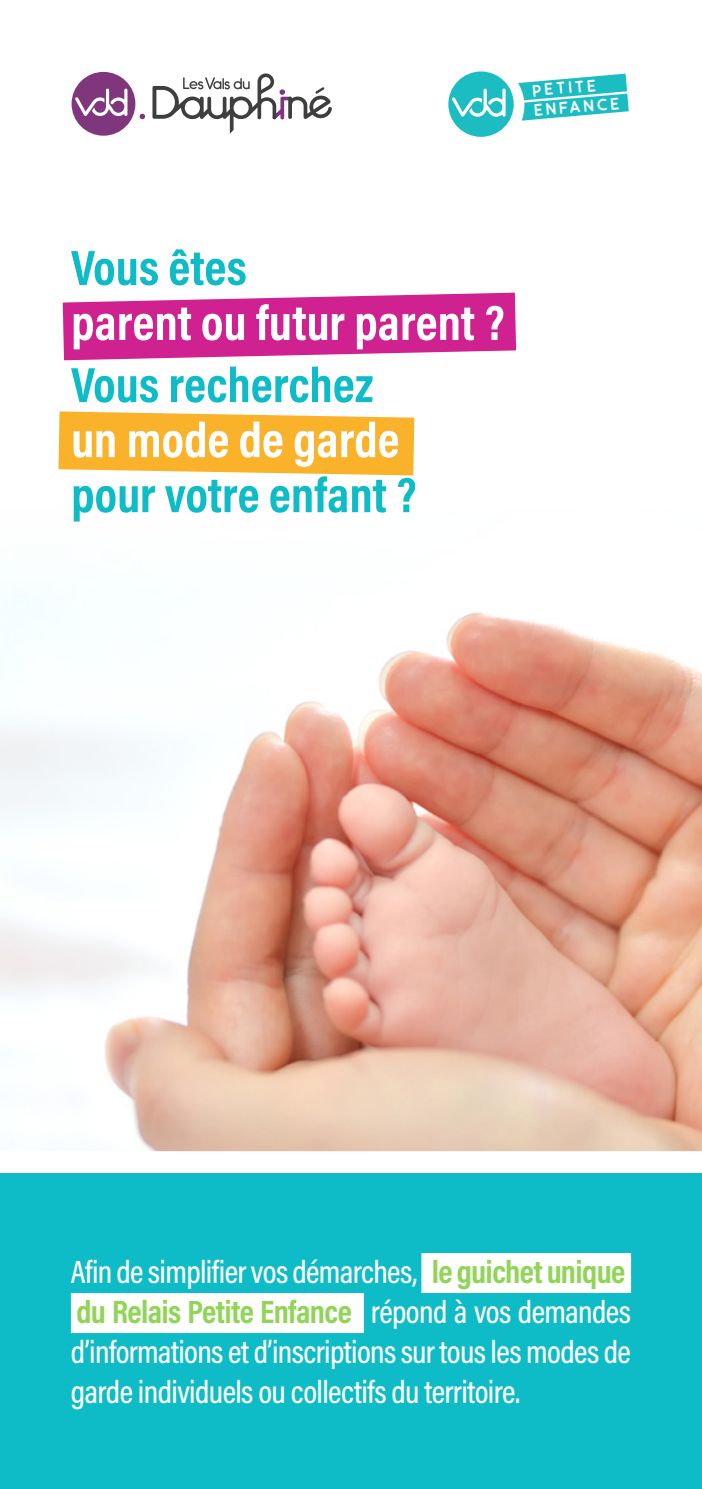
<style>
.page{position:relative;width:702px;height:1489px;background:#fff}
.page>*{position:absolute;margin:0;border:0;box-sizing:border-box;transform-origin:0 0}
.t1{font:700 50px/55px "Acumin Pro Cond";color:#0dbcc6}
.t2{font:700 50px "Acumin Pro Cond";color:#fff}
.t3{font:500 32.5px/40px "Acumin Pro Cond";letter-spacing:-.02em;color:#fff;text-align:justify}
.t4{font:700 16.75px/20px "Odin";color:#fff}
.s1{color:#fff}
.s2{font-weight:700}
.s3{font-weight:700;color:#90d558}
</style>
<div class="page">
<img style="left:0;top:600px;width:702px;height:550px">
<svg style="left:140px;top:114px;width:5px;height:5px"></svg>
<svg style="left:152px;top:73px;width:180px;height:61px"></svg>
<div style="left:72px;top:72px;width:63px;height:64px;background:#80367d;border-radius:50%"></div>
<svg style="left:75px;top:89px;width:52px;height:27px"></svg>
<svg style="left:448px;top:71px;width:180px;height:66px"></svg>
<svg style="left:58px;top:411px;width:356px;height:64px;background:#f9b93e"></svg>
<svg style="left:63px;top:293px;width:453px;height:67px;background:#d5409f"></svg>
<div style="left:0;top:1173px;width:702px;height:315px;background:#0dbcc6"></div>
<div style="left:421px;top:1252px;width:210px;height:40px;background:#fff"></div>
<div style="left:71px;top:1292px;width:293px;height:40px;background:#fff"></div>
<p class="t4" style="left:531px;top:81px;width:87px;rotate:-5deg">PETITE<br>ENFANCE</p>
<p class="t1" style="left:71px;top:239px;width:177px">Vous êtes</p>
<p class="t2" style="left:71px;top:290px;width:435px">parent ou futur parent ?</p>
<p class="t1" style="left:71px;top:356px;width:347px">Vous recherchez <span class="s1">un mode de garde </span>pour votre enfant ?</p>
<p class="t3" style="left:71px;top:1250px;width:561px">Afin de simplifier vos démarches, <span class="s2">.</span> <span class="s3">le guichet unique</span><span class="s2">. .</span><span class="s3">du Relais Petite Enfance</span><span class="s2">.</span> répond à vos demandes d’informations et d’inscriptions sur tous les modes de garde individuels ou collectifs du territoire.</p>
</div>
